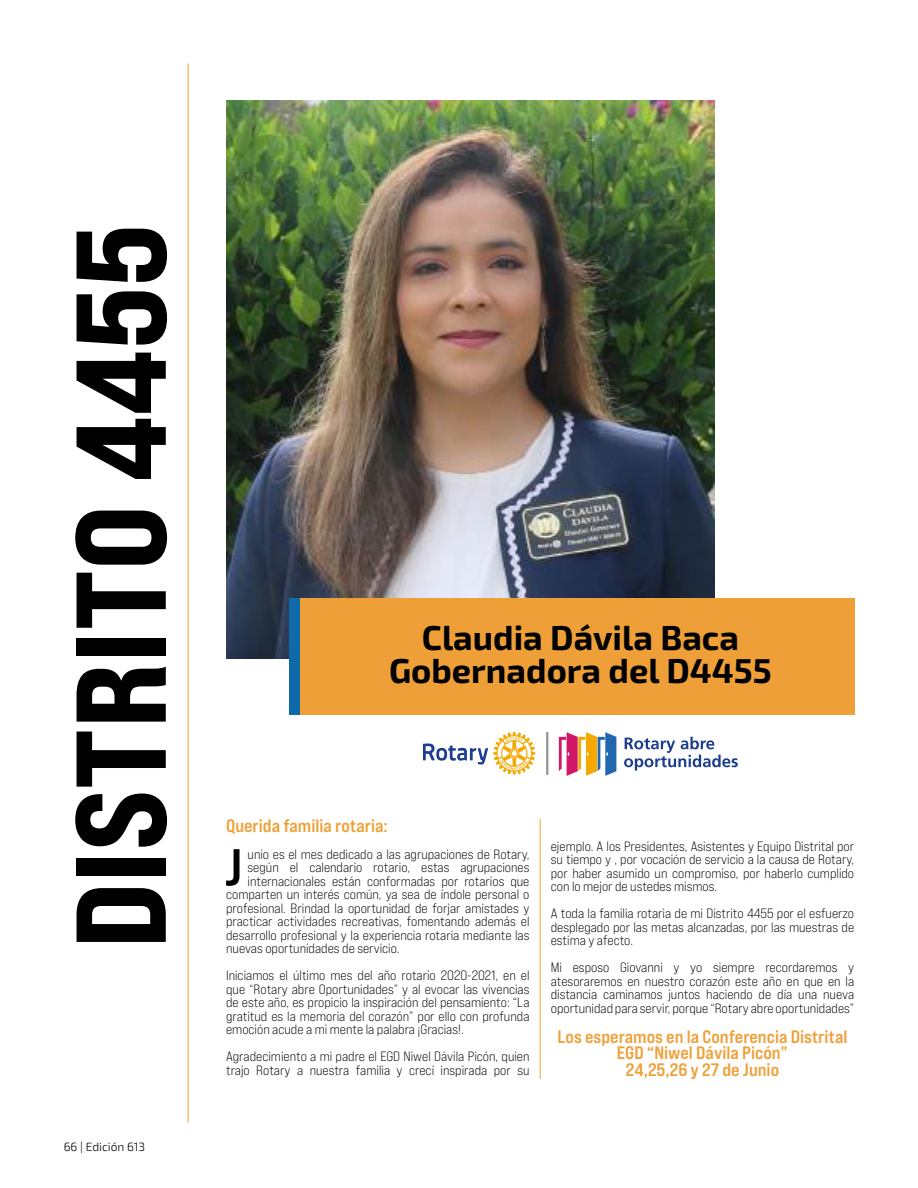
<style>
.page{position:relative;width:918px;height:1188px;background:#fff}
.page>*{position:absolute;margin:0;border:0;box-sizing:border-box;transform-origin:0 0}
.t1{font:800 expanded 127.5px "Bebas Neue Pro";color:#000}
.t2{font:700 expanded 52.05px "Bebas Neue Pro";color:#010102}
.t3{font:700 34.5px/33px "Exo 2";color:#000;text-align:center}
.t4{font:700 expanded 18px/16.5px "Bebas Neue Pro";color:#efa037;text-align:center}
.t5{font:expanded 13.5px/13.5px "Bebas Neue Pro";color:#010102;text-align:justify}
.t6{font:300 12px "Exo 2";color:#000}
</style>
<div class="page">
<img style="left:226px;top:101px;width:489px;height:557px">
<div style="left:300px;top:598px;width:554px;height:117px;background:#ee9f37"></div>
<div style="left:289px;top:598px;width:11px;height:117px;background:#0e6aa9"></div>
<hr style="left:188px;top:64px;width:1px;height:1059px;background:#f0a139">
<hr style="left:540px;top:819px;width:1px;height:260px;background:#f0a139">
<hr style="left:546px;top:732px;width:2px;height:43px;background:#919396">
<svg style="left:624px;top:737px;width:114px;height:34px"></svg>
<svg style="left:559px;top:732px;width:57px;height:44px"></svg>
<svg style="left:423px;top:732px;width:112px;height:43px"></svg>
<h1 class="t1" style="left:41px;top:949px;width:726px;rotate:-90deg">DISTRITO 4455</h1>
<p class="t6" style="left:64px;top:1139px;width:83px">66 | Edición 613</p>
<h3 class="t3" style="left:389px;top:622px;width:384px">Claudia Dávila Baca<br>Gobernadora del D4455</h3>
<h3 class="t4" style="left:226px;top:817px;width:163px">Querida familia rotaria:</h3>
<h2 class="t2" style="left:225px;top:835px;width:19px">J</h2>
<p class="t5" style="left:248px;top:847px;width:283px">unio es el mes dedicado a las agrupaciones de Rotary,</p>
<p class="t5" style="left:248px;top:860px;width:283px">según el calendario rotario, estas agrupaciones</p>
<p class="t5" style="left:248px;top:874px;width:283px">internacionales están conformadas por rotarios que</p>
<p class="t5" style="left:226px;top:887px;width:305px">comparten un interés común, ya sea de índole personal o</p>
<p class="t5" style="left:226px;top:901px;width:305px">profesional. Brindad la oportunidad de forjar amistades y</p>
<p class="t5" style="left:226px;top:914px;width:305px">practicar actividades recreativas, fomentando además el</p>
<p class="t5" style="left:226px;top:928px;width:305px">desarrollo profesional y la experiencia rotaria mediante las</p>
<p class="t5" style="left:226px;top:941px;width:175px">nuevas oportunidades de servicio.</p>
<p class="t5" style="left:226px;top:968px;width:305px">Iniciamos el último mes del año rotario 2020-2021, en el que “Rotary abre Oportunidades” y al evocar las vivencias de este año, es propicio la inspiración del pensamiento: “La gratitud es la memoria del corazón” por ello con profunda emoción acude a mi mente la palabra ¡Gracias!.</p>
<p class="t5" style="left:226px;top:1049px;width:305px">Agradecimiento a mi padre el EGD Niwel Dávila Picón, quien trajo Rotary a nuestra familia y crecí inspirada por su</p>
<p class="t5" style="left:551px;top:839px;width:305px">ejemplo. A los Presidentes, Asistentes y Equipo Distrital por su tiempo y , por vocación de servicio a la causa de Rotary, por haber asumido un compromiso, por haberlo cumplido con lo mejor de ustedes mismos.</p>
<p class="t5" style="left:551px;top:906px;width:305px">A toda la familia rotaria de mi Distrito 4455 por el esfuerzo desplegado por las metas alcanzadas, por las muestras de estima y afecto.</p>
<p class="t5" style="left:551px;top:960px;width:305px">Mi esposo Giovanni y yo siempre recordaremos y atesoraremos en nuestro corazón este año en que en la distancia caminamos juntos haciendo de día una nueva oportunidad para servir, porque “Rotary abre oportunidades”</p>
<h3 class="t4" style="left:558px;top:1028px;width:292px">Los esperamos en la Conferencia Distrital<br>EGD “Niwel Dávila Picón”<br>24,25,26 y 27 de Junio</h3>
</div>
